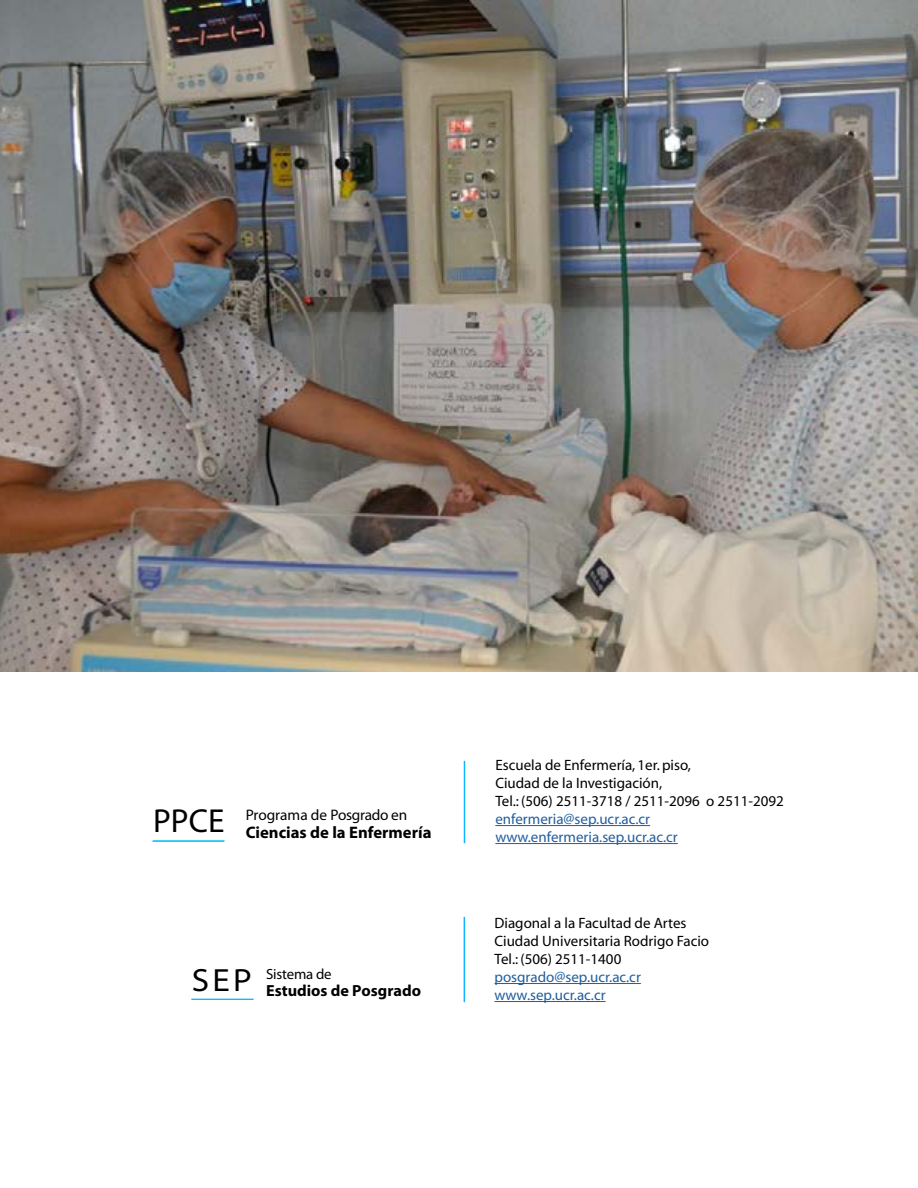
<style>
.page{position:relative;width:918px;height:1188px;background:#fff}
.page>*{position:absolute;margin:0;border:0;box-sizing:border-box;transform-origin:0 0}
.t1{font:700 16.65px "Myriad Pro";color:#000}
.t2{font:700 16.05px "Myriad Pro";color:#000}
.t3{font:15.3px "Myriad Pro";letter-spacing:-.015em;color:#000}
.t4{font:15px/18px "Myriad";color:#000}
.t5{font:15px/18px "Myriad";color:#215e9e}
.t6{font:14.7px "Myriad Pro";letter-spacing:-.015em;color:#000}
.s1{font-stretch:semi-expanded;font-size:33.3px}
.s2{font-stretch:semi-expanded;font-size:32.25px}
</style>
<div class="page">
<hr style="left:495px;top:825px;width:155px;height:1px;background:#215e9e">
<hr style="left:495px;top:843px;width:183px;height:1px;background:#215e9e">
<hr style="left:495px;top:983px;width:146px;height:1px;background:#215e9e">
<hr style="left:495px;top:1001px;width:111px;height:1px;background:#215e9e">
<hr style="left:191px;top:999px;width:63px;height:1px;background:#00c0f3">
<hr style="left:464px;top:917px;width:1px;height:85px;background:#10b3ff">
<hr style="left:464px;top:761px;width:1px;height:82px;background:#10b3ff">
<hr style="left:153px;top:840px;width:71px;height:2px;background:#00c0f3">
<img style="left:0;top:0;width:918px;height:672px">
<p class="t3" style="left:153px;top:805px;width:256px"><span class="s1">PPCE</span> Programa de Posgrado en</p>
<p class="t1" style="left:246px;top:822px;width:187px">Ciencias de la Enfermería</p>
<p class="t6" style="left:192px;top:965px;width:141px"><span class="s2">SEP</span> Sistema de</p>
<p class="t2" style="left:266px;top:981px;width:156px">Estudios de Posgrado</p>
<p class="t4" style="left:495px;top:757px;width:290px">Escuela de Enfermería, 1er. piso,<br>Ciudad de la Investigación,<br>Tel.: (506) 2511-3718 / 2511-2096 o 2511-2092</p>
<p class="t5" style="left:495px;top:811px;width:184px">enfermeria@sep.ucr.ac.cr www.enfermeria.sep.ucr.ac.cr</p>
<p class="t4" style="left:495px;top:915px;width:216px">Diagonal a la Facultad de Artes<br>Ciudad Universitaria Rodrigo Facio<br>Tel.: (506) 2511-1400</p>
<p class="t5" style="left:495px;top:969px;width:148px">posgrado@sep.ucr.ac.cr www.sep.ucr.ac.cr</p>
</div>
